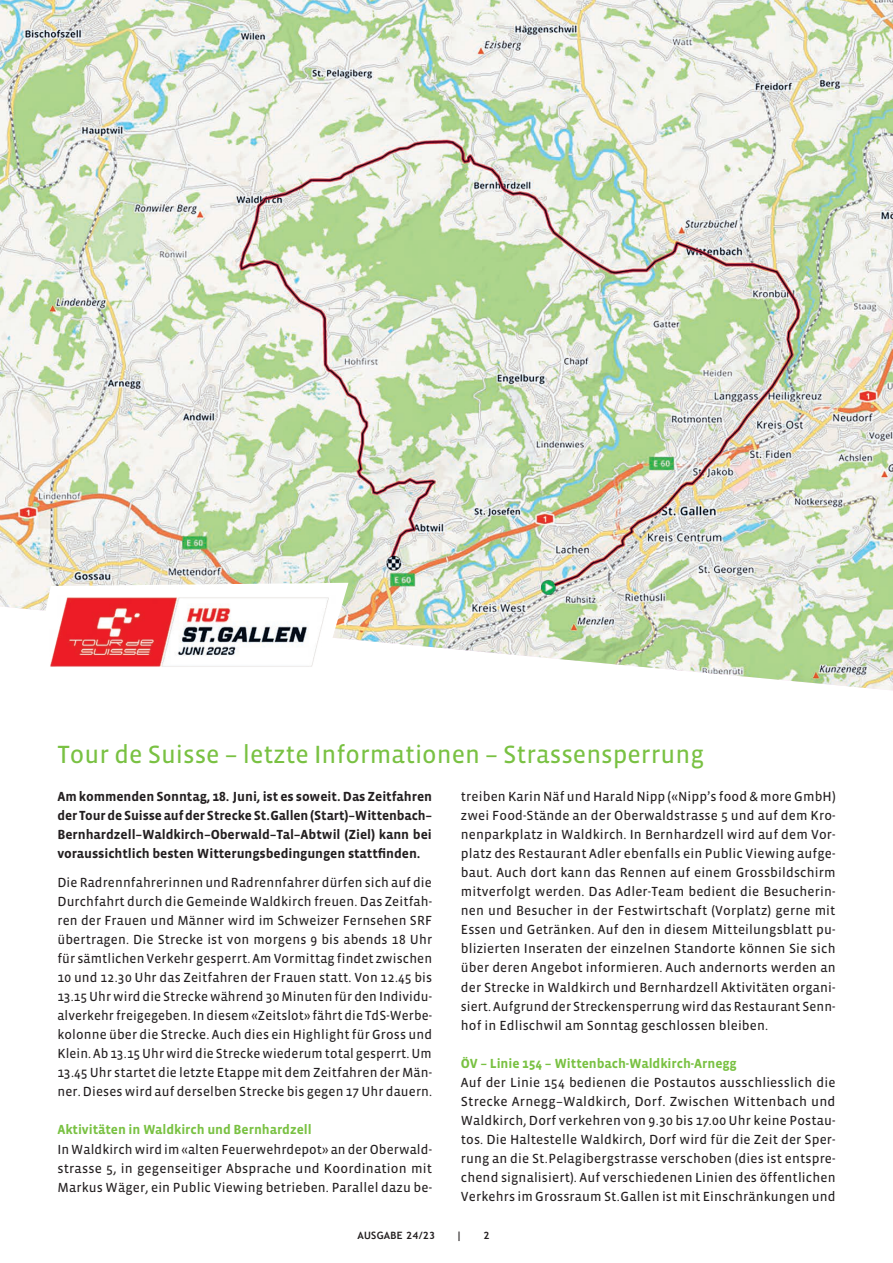
<style>
.page{position:relative;width:893px;height:1263px;background:#fff}
.page>*{position:absolute;margin:0;border:0;box-sizing:border-box;transform-origin:0 0}
.t1{font:25.5px "Vista Sans Reg";color:#79c142}
.t2{font:13.5px/19px "Vista Sans Reg";letter-spacing:.01em;color:#231f20;text-align:justify}
.t3{font:700 13.5px/19px "Vista Sans";letter-spacing:-.005em;color:#231f20;text-align:justify}
.t4{font:700 13.5px "Vista Sans";letter-spacing:-.005em;color:#79c142}
.t5{font:700 10.2px "Trebuchet MS";letter-spacing:.03em;color:#231f20}
</style>
<div class="page">
<img style="left:0;top:0;width:893px;height:690px">
<svg style="left:41px;top:583px;width:307px;height:55px"></svg>
<img style="left:49px;top:596px;width:305px;height:72px">
<h1 class="t1" style="left:57px;top:741px;width:648px">Tour de Suisse – letzte Informationen – Strassensperrung</h1>
<p class="t3" style="left:57px;top:787px;width:376px">Am kommenden Sonntag, 18. Juni, ist es soweit. Das Zeitfahren der Tour de Suisse auf der Strecke St.Gallen (Start)–Wittenbach– Bernhardzell–Waldkirch–Oberwald–Tal–Abtwil (Ziel) kann bei voraussichtlich besten Witterungsbedingungen stattfinden.</p>
<p class="t2" style="left:57px;top:873px;width:376px">Die Radrennfahrerinnen und Radrennfahrer dürfen sich auf die Durchfahrt durch die Gemeinde Waldkirch freuen. Das Zeitfah&shy;ren der Frauen und Männer wird im Schweizer Fernsehen SRF übertragen. Die Strecke ist von morgens 9 bis abends 18 Uhr für sämtlichen Verkehr gesperrt. Am Vormittag findet zwischen 10 und 12.30 Uhr das Zeitfahren der Frauen statt. Von 12.45 bis 13.15 Uhr wird die Strecke während 30 Minuten für den Individu&shy;alverkehr freigegeben. In diesem «Zeitslot» fährt die TdS-Werbe&shy;kolonne über die Strecke. Auch dies ein Highlight für Gross und Klein. Ab 13.15 Uhr wird die Strecke wiederum total gesperrt. Um 13.45 Uhr startet die letzte Etappe mit dem Zeitfahren der Män&shy;ner. Dieses wird auf derselben Strecke bis gegen 17 Uhr dauern.</p>
<p class="t4" style="left:57px;top:1123px;width:256px">Aktivitäten in Waldkirch und Bernhardzell</p>
<p class="t2" style="left:57px;top:1140px;width:376px">In Waldkirch wird im «alten Feuerwehrdepot» an der Oberwald&shy;strasse 5, in gegenseitiger Absprache und Koordination mit Markus Wäger, ein Public Viewing betrieben. Parallel dazu be-</p>
<p class="t2" style="left:461px;top:787px;width:376px">treiben Karin Näf und Harald Nipp («Nipp’s food &amp; more GmbH) zwei Food-Stände an der Oberwaldstrasse 5 und auf dem Kro&shy;nenparkplatz in Waldkirch. In Bernhardzell wird auf dem Vor&shy;platz des Restaurant Adler ebenfalls ein Public Viewing aufge&shy;baut. Auch dort kann das Rennen auf einem Grossbildschirm mitverfolgt werden. Das Adler-Team bedient die Besucherin&shy;nen und Besucher in der Festwirtschaft (Vorplatz) gerne mit Essen und Getränken. Auf den in diesem Mitteilungsblatt pu&shy;blizierten Inseraten der einzelnen Standorte können Sie sich über deren Angebot informieren. Auch andernorts werden an der Strecke in Waldkirch und Bernhardzell Aktivitäten organi&shy;siert. Aufgrund der Streckensperrung wird das Restaurant Senn&shy;hof in Edlischwil am Sonntag geschlossen bleiben.</p>
<p class="t4" style="left:461px;top:1056px;width:277px">ÖV – Linie 154 – Wittenbach-Waldkirch-Arnegg</p>
<p class="t2" style="left:461px;top:1073px;width:376px">Auf der Linie 154 bedienen die Postautos ausschliesslich die Strecke Arnegg–Waldkirch, Dorf. Zwischen Wittenbach und Waldkirch, Dorf verkehren von 9.30 bis 17.00 Uhr keine Postau&shy;tos. Die Haltestelle Waldkirch, Dorf wird für die Zeit der Sper&shy;rung an die St.Pelagibergstrasse verschoben (dies ist entspre&shy;chend signalisiert). Auf verschiedenen Linien des öffentlichen Verkehrs im Grossraum St.Gallen ist mit Einschränkungen und</p>
<p class="t5" style="left:357px;top:1229px;width:79px">AUSGABE 24/23</p>
<p class="t5" style="left:456px;top:1229px;width:7px">|</p>
<p class="t5" style="left:483px;top:1229px;width:7px">2</p>
</div>
